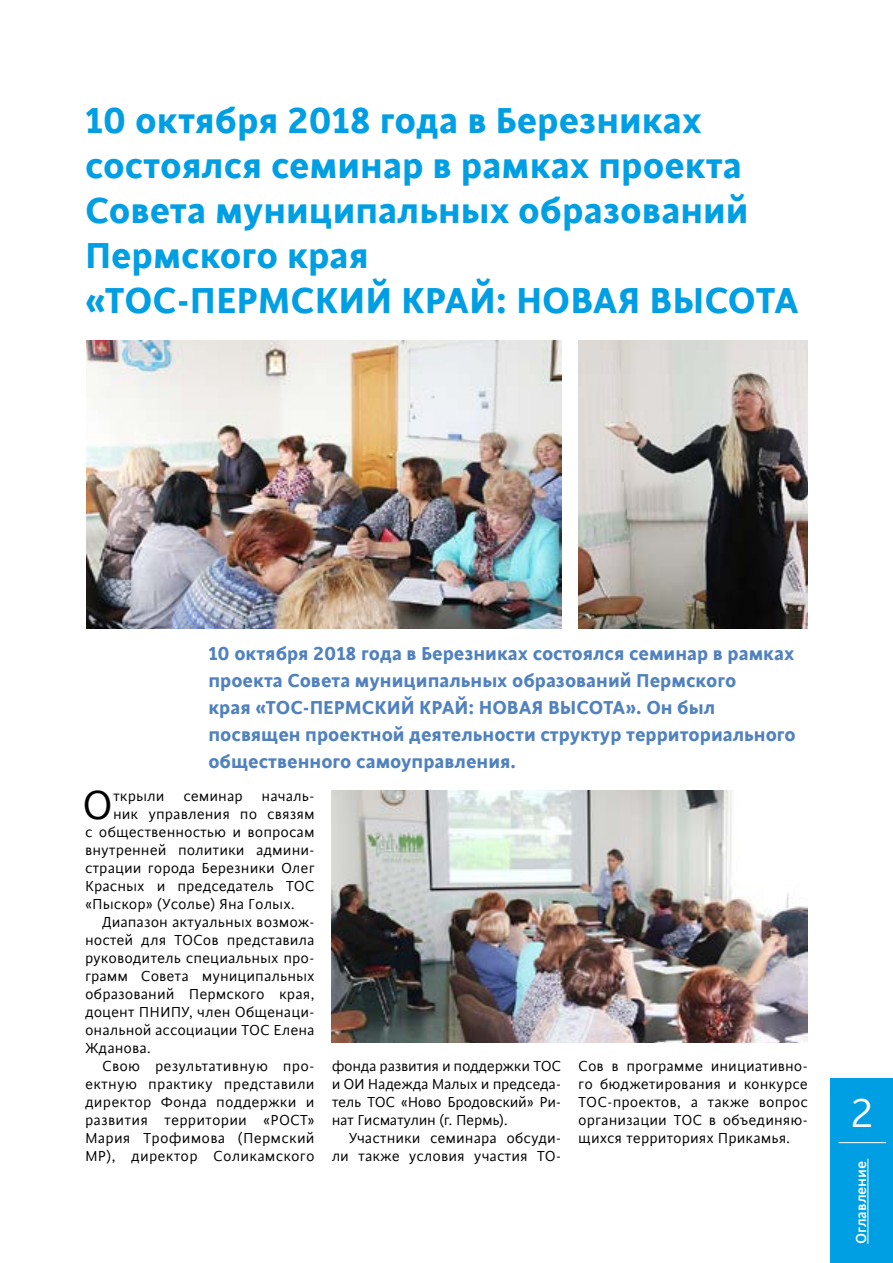
<style>
.page{position:relative;width:893px;height:1263px;background:#fff}
.page>*{position:absolute;margin:0;border:0;box-sizing:border-box;transform-origin:0 0}
.t1{font:45.45px "Cinta";color:#000}
.t2{font:45px "Cinta";color:#fff}
.t3{font:700 40.5px/45px "Cinta";color:#009fe3}
.t4{font:700 21px/27px "Cinta";color:#5182be}
.t5{font:16.2px/18px "Cinta";color:#000;text-align:justify}
.t6{font:500 16.2px "Cinta";color:#fff}
</style>
<div class="page">
<div style="left:831px;top:1078px;width:62px;height:185px;background:#009fe3"></div>
<hr style="left:867px;top:1158px;width:1px;height:86px;background:#fff">
<hr style="left:838px;top:1142px;width:48px;height:1px;background:#fff">
<img style="left:332px;top:790px;width:476px;height:252px">
<img style="left:578px;top:340px;width:230px;height:288px">
<img style="left:86px;top:340px;width:475px;height:288px">
<h3 class="t3" style="left:85px;top:99px;width:715px">10 октября 2018 года в Березниках состоялся семинар в рамках проекта<br>Совета муниципальных образований<br>Пермского края<br>«ТОС-ПЕРМСКИЙ КРАЙ: НОВАЯ ВЫСОТА</h3>
<p class="t4" style="left:208px;top:641px;width:589px">10 октября 2018 года в Березниках состоялся семинар в рамках проекта Совета муниципальных образований Пермского<br>края «ТОС-ПЕРМСКИЙ КРАЙ: НОВАЯ ВЫСОТА». Он был посвящен проектной деятельности структур территориального общественного самоуправления.</p>
<h1 class="t1" style="left:82px;top:780px;width:32px">О</h1>
<p class="t5" style="left:113px;top:787px;width:203px">ткрыли семинар началь-</p>
<p class="t5" style="left:113px;top:805px;width:203px">ник управления по связям</p>
<p class="t5" style="left:85px;top:823px;width:231px">с общественностью и вопросам</p>
<p class="t5" style="left:85px;top:841px;width:231px">внутренней политики админи-</p>
<p class="t5" style="left:85px;top:859px;width:231px">страции города Березники Олег</p>
<p class="t5" style="left:85px;top:877px;width:231px">Красных и председатель ТОС</p>
<p class="t5" style="left:85px;top:895px;width:211px">«Пыскор» (Усолье) Яна Голых.</p>
<p class="t5" style="left:102px;top:913px;width:214px">Диапазон актуальных возмож-</p>
<p class="t5" style="left:85px;top:931px;width:231px">ностей для ТОСов представила</p>
<p class="t5" style="left:85px;top:949px;width:231px">руководитель специальных про-</p>
<p class="t5" style="left:85px;top:967px;width:231px">грамм Совета муниципальных</p>
<p class="t5" style="left:85px;top:985px;width:231px">образований Пермского края,</p>
<p class="t5" style="left:85px;top:1003px;width:231px">доцент ПНИПУ, член Общенаци-</p>
<p class="t5" style="left:85px;top:1021px;width:231px">ональной ассоциации ТОС Елена</p>
<p class="t5" style="left:85px;top:1039px;width:67px">Жданова.</p>
<p class="t5" style="left:102px;top:1057px;width:214px">Свою результативную про-</p>
<p class="t5" style="left:85px;top:1075px;width:231px">ектную практику представили</p>
<p class="t5" style="left:85px;top:1093px;width:231px">директор Фонда поддержки и</p>
<p class="t5" style="left:85px;top:1111px;width:231px">развития территории «РОСТ»</p>
<p class="t5" style="left:85px;top:1129px;width:231px">Мария Трофимова (Пермский</p>
<p class="t5" style="left:85px;top:1147px;width:231px">МР), директор Соликамского</p>
<p class="t5" style="left:332px;top:1057px;width:231px">фонда развития и поддержки ТОС и ОИ Надежда Малых и председа&shy;тель ТОС «Ново Бродовский» Ри&shy;нат Гисматулин (г. Пермь).</p>
<p class="t5" style="left:332px;top:1129px;width:231px;text-align:right">Участники семинара обсуди&shy;ли также условия участия ТО-</p>
<p class="t5" style="left:578px;top:1057px;width:231px">Сов в программе инициативно&shy;го бюджетирования и конкурсе ТОС-проектов, а также вопрос организации ТОС в объединяю&shy;щихся территориях Прикамья.</p>
<h2 class="t2" style="left:850px;top:1088px;width:25px">2</h2>
<p class="t6" style="left:852px;top:1244px;width:85px;rotate:-90deg">Оглавление</p>
</div>
